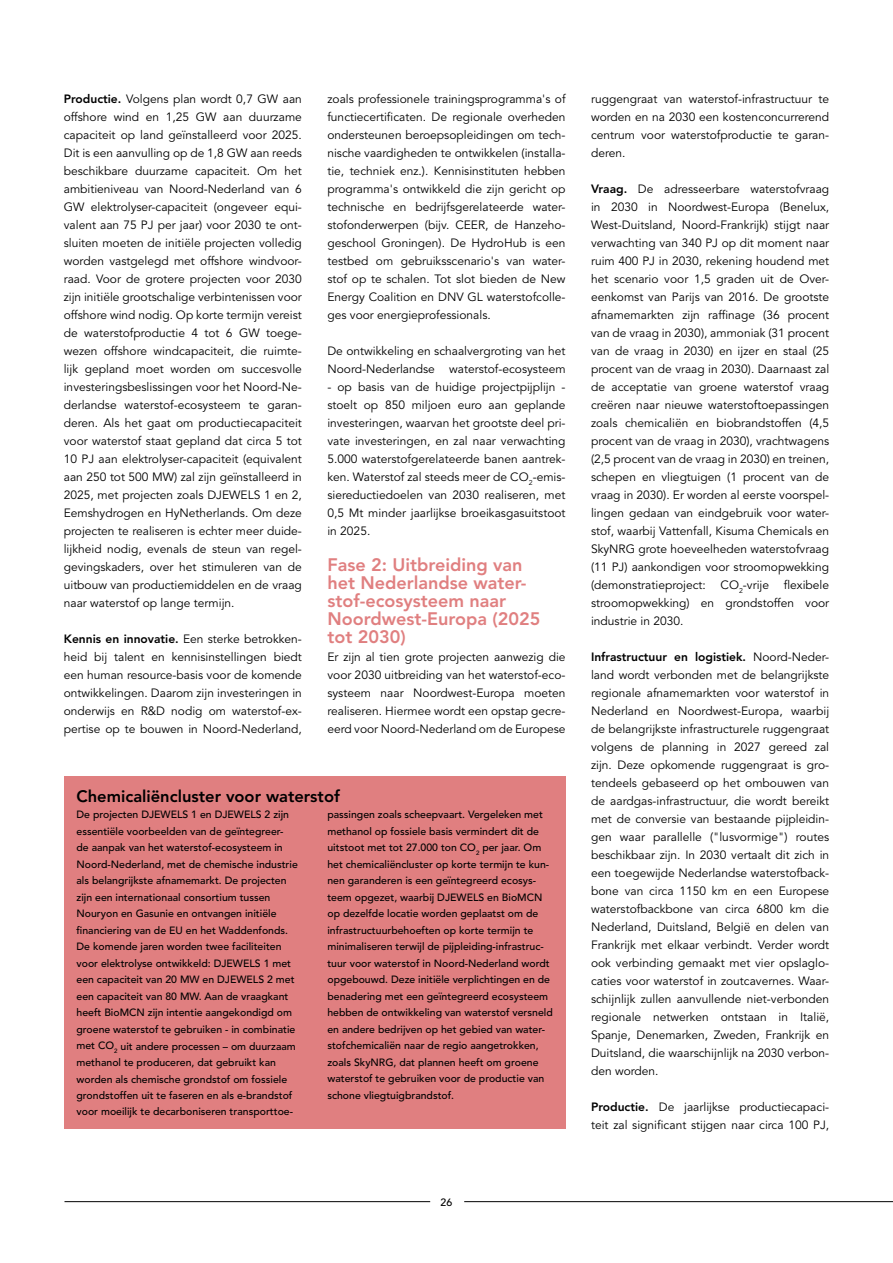
<style>
.page{position:relative;width:893px;height:1263px;background:#fff}
.page>*{position:absolute;margin:0;border:0;box-sizing:border-box;transform-origin:0 0}
.t1{font:800 18px/18px "Avenir LT Std";color:#e07f80}
.t2{font:800 16.5px "Avenir LT Std";color:#000}
.t3{font:12px/18px "Avenir LT Std";color:#000;text-align:justify}
.t4{font:500 10.5px/16.5px "Avenir LT Std";color:#000}
.s1{font-weight:800}
</style>
<div class="page">
<div style="left:64px;top:777px;width:502px;height:352px;background:#e07f80"></div>
<hr style="left:464px;top:1201px;width:429px;height:1px;background:#000">
<hr style="left:64px;top:1201px;width:366px;height:1px;background:#000">
<p class="t3" style="left:64px;top:90px;width:240px"><span class="s1">Productie.</span> Volgens plan wordt 0,7 GW aan offshore wind en 1,25 GW aan duurzame capaciteit op land geïnstalleerd voor 2025.<br>Dit is een aanvulling op de 1,8 GW aan reeds beschikbare duurzame capaciteit. Om het ambitieniveau van Noord-Nederland van 6<br>GW elektrolyser-capaciteit (ongeveer equi&shy;valent aan 75 PJ per jaar) voor 2030 te ont&shy;sluiten moeten de initiële projecten volledig worden vastgelegd met offshore windvoor&shy;raad. Voor de grotere projecten voor 2030 zijn initiële grootschalige verbintenissen voor offshore wind nodig. Op korte termijn vereist de waterstofproductie 4 tot 6 GW toege&shy;wezen offshore windcapaciteit, die ruimte&shy;lijk gepland moet worden om succesvolle investeringsbeslissingen voor het Noord-Ne&shy;derlandse waterstof-ecosysteem te garan&shy;deren. Als het gaat om productiecapaciteit voor waterstof staat gepland dat circa 5 tot 10 PJ aan elektrolyser-capaciteit (equivalent aan 250 tot 500 MW) zal zijn geïnstalleerd in 2025, met projecten zoals DJEWELS 1 en 2, Eemshydrogen en HyNetherlands. Om deze projecten te realiseren is echter meer duide&shy;lijkheid nodig, evenals de steun van regel&shy;gevingskaders, over het stimuleren van de uitbouw van productiemiddelen en de vraag naar waterstof op lange termijn.</p>
<p class="t3" style="left:64px;top:630px;width:240px"><span class="s1">Kennis en innovatie.</span> Een sterke betrokken&shy;heid bij talent en kennisinstellingen biedt een human resource-basis voor de komende ontwikkelingen. Daarom zijn investeringen in onderwijs en R&amp;D nodig om waterstof-ex&shy;pertise op te bouwen in Noord-Nederland,</p>
<p class="t3" style="left:327px;top:90px;width:240px">zoals professionele trainingsprogramma's of functiecertificaten. De regionale overheden ondersteunen beroepsopleidingen om tech&shy;nische vaardigheden te ontwikkelen (installa&shy;tie, techniek enz.). Kennisinstituten hebben programma's ontwikkeld die zijn gericht op technische en bedrijfsgerelateerde water&shy;stofonderwerpen (bijv. CEER, de Hanzeho&shy;geschool Groningen). De HydroHub is een testbed om gebruiksscenario's van water&shy;stof op te schalen. Tot slot bieden de New Energy Coalition en DNV GL waterstofcolle&shy;ges voor energieprofessionals.</p>
<p class="t3" style="left:327px;top:342px;width:240px">De ontwikkeling en schaalvergroting van het<br>Noord-Nederlandse waterstof-ecosysteem</p>
<p class="t3" style="left:327px;top:378px;width:240px">- op basis van de huidige projectpijplijn - stoelt op 850 miljoen euro aan geplande investeringen, waarvan het grootste deel pri&shy;vate investeringen, en zal naar verwachting 5.000 waterstofgerelateerde banen aantrek&shy;ken. Waterstof zal steeds meer de CO<sub>2</sub>-emis&shy;siereductiedoelen van 2030 realiseren, met 0,5 Mt minder jaarlijkse broeikasgasuitstoot in 2025.</p>
<h1 class="t1" style="left:327px;top:556px;width:214px">Fase 2: Uitbreiding van het Nederlandse water&shy;stof-ecosysteem naar<br>Noordwest-Europa (2025 tot 2030)</h1>
<p class="t3" style="left:327px;top:648px;width:240px">Er zijn al tien grote projecten aanwezig die voor 2030 uitbreiding van het waterstof-eco&shy;systeem naar Noordwest-Europa moeten realiseren. Hiermee wordt een opstap gecre&shy;ëerd voor Noord-Nederland om de Europese</p>
<h2 class="t2" style="left:77px;top:786px;width:265px">Chemicaliëncluster voor waterstof</h2>
<p class="t4" style="left:77px;top:807px;width:223px">De projecten DJEWELS 1 en DJEWELS 2 zijn essentiële voorbeelden van de geïntegreer&shy;de aanpak van het waterstof-ecosysteem in Noord-Nederland, met de chemische industrie als belangrijkste afnamemarkt. De projecten zijn een internationaal consortium tussen Nouryon en Gasunie en ontvangen initiële financiering van de EU en het Waddenfonds.<br>De komende jaren worden twee faciliteiten voor elektrolyse ontwikkeld: DJEWELS 1 met een capaciteit van 20 MW en DJEWELS 2 met een capaciteit van 80 MW. Aan de vraagkant heeft BioMCN zijn intentie aangekondigd om groene waterstof te gebruiken - in combinatie met CO<sub>2</sub> uit andere processen – om duurzaam methanol te produceren, dat gebruikt kan worden als chemische grondstof om fossiele grondstoffen uit te faseren en als e-brandstof voor moeilijk te decarboniseren transporttoe-</p>
<p class="t4" style="left:327px;top:807px;width:227px">passingen zoals scheepvaart. Vergeleken met methanol op fossiele basis vermindert dit de uitstoot met tot 27.000 ton CO<sub>2</sub> per jaar. Om het chemicaliëncluster op korte termijn te kun&shy;nen garanderen is een geïntegreerd ecosys&shy;teem opgezet, waarbij DJEWELS en BioMCN op dezelfde locatie worden geplaatst om de infrastructuurbehoeften op korte termijn te minimaliseren terwijl de pijpleiding-infrastruc&shy;tuur voor waterstof in Noord-Nederland wordt opgebouwd. Deze initiële verplichtingen en de benadering met een geïntegreerd ecosysteem hebben de ontwikkeling van waterstof versneld en andere bedrijven op het gebied van water&shy;stofchemicaliën naar de regio aangetrokken, zoals SkyNRG, dat plannen heeft om groene waterstof te gebruiken voor de productie van schone vliegtuigbrandstof.</p>
<p class="t3" style="left:591px;top:90px;width:240px">ruggengraat van waterstof-infrastructuur te worden en na 2030 een kostenconcurrerend centrum voor waterstofproductie te garan&shy;deren.</p>
<p class="t3" style="left:591px;top:180px;width:240px"><span class="s1">Vraag.</span> De adresseerbare waterstofvraag in 2030 in Noordwest-Europa (Benelux, West-Duitsland, Noord-Frankrijk) stijgt naar verwachting van 340 PJ op dit moment naar ruim 400 PJ in 2030, rekening houdend met het scenario voor 1,5 graden uit de Over&shy;eenkomst van Parijs van 2016. De grootste afnamemarkten zijn raffinage (36 procent van de vraag in 2030), ammoniak (31 procent van de vraag in 2030) en ijzer en staal (25 procent van de vraag in 2030). Daarnaast zal de acceptatie van groene waterstof vraag creëren naar nieuwe waterstoftoepassingen zoals chemicaliën en biobrandstoffen (4,5 procent van de vraag in 2030), vrachtwagens (2,5 procent van de vraag in 2030) en treinen, schepen en vliegtuigen (1 procent van de vraag in 2030). Er worden al eerste voorspel&shy;lingen gedaan van eindgebruik voor water&shy;stof, waarbij Vattenfall, Kisuma Chemicals en SkyNRG grote hoeveelheden waterstofvraag (11 PJ) aankondigen voor stroomopwekking (demonstratieproject: CO<sub>2</sub>-vrije flexibele stroomopwekking) en grondstoffen voor industrie in 2030.</p>
<p class="t3" style="left:591px;top:648px;width:240px"><span class="s1">Infrastructuur en logistiek.</span> Noord-Neder&shy;land wordt verbonden met de belangrijkste regionale afnamemarkten voor waterstof in Nederland en Noordwest-Europa, waarbij de belangrijkste infrastructurele ruggengraat volgens de planning in 2027 gereed zal zijn. Deze opkomende ruggengraat is gro&shy;tendeels gebaseerd op het ombouwen van de aardgas-infrastructuur, die wordt bereikt met de conversie van bestaande pijpleidin&shy;gen waar parallelle ("lusvormige") routes beschikbaar zijn. In 2030 vertaalt dit zich in een toegewijde Nederlandse waterstofback&shy;bone van circa 1150 km en een Europese waterstofbackbone van circa 6800 km die Nederland, Duitsland, België en delen van Frankrijk met elkaar verbindt. Verder wordt ook verbinding gemaakt met vier opslaglo&shy;caties voor waterstof in zoutcavernes. Waar&shy;schijnlijk zullen aanvullende niet-verbonden regionale netwerken ontstaan in Italië, Spanje, Denemarken, Zweden, Frankrijk en Duitsland, die waarschijnlijk na 2030 verbon&shy;den worden.</p>
<p class="t3" style="left:591px;top:1098px;width:240px"><span class="s1">Productie.</span> De jaarlijkse productiecapaci&shy;teit zal significant stijgen naar circa 100 PJ,</p>
<p class="t4" style="left:441px;top:1194px;width:13px">26</p>
</div>
